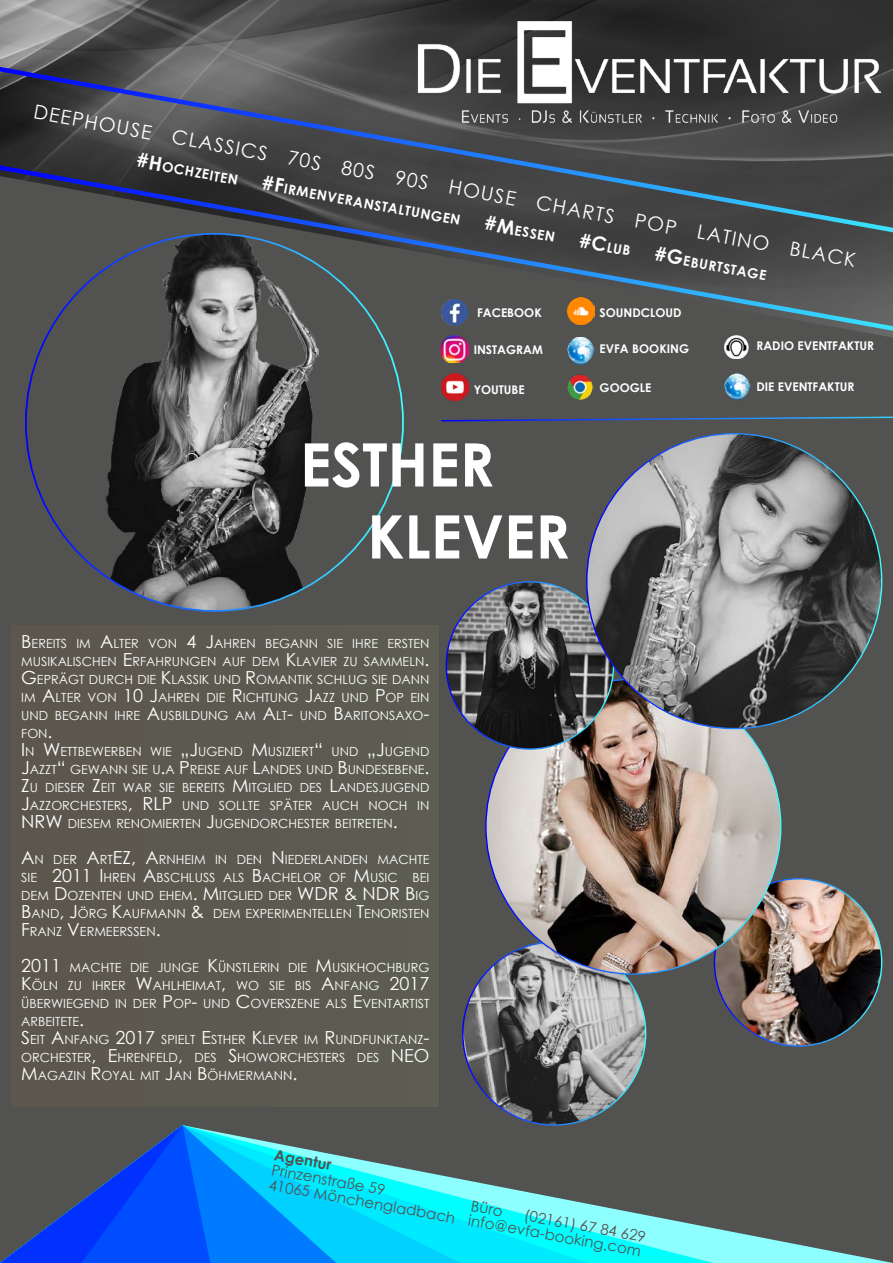
<style>
.page{position:relative;width:893px;height:1263px;background:#fff}
.page>*{position:absolute;margin:0;border:0;box-sizing:border-box;transform-origin:0 0}
.t1{font:700 60px/72px "Century Gothic";color:#fff}
.t2{font:19.5px "Century Gothic";color:#fff}
.t3{font:15px/15.1px "Century Gothic";color:#525251}
.t4{font:700 15px "Century Gothic";color:#525251}
.t5{font:700 13.65px "Century Gothic";color:#fff}
.t6{font:12.6px/18px "Century Gothic";color:#fff}
.t7{font:700 12px "Century Gothic";color:#fff}
.s1{font-size:19.5px}
.s2{font-size:18px}
</style>
<div class="page">
<img style="left:0;top:0;width:893px;height:63px">
<div style="left:0;top:352px;width:893px;height:773px;background:#525251"></div>
<svg style="left:0;top:63px;width:893px;height:98px;background:#494b53"></svg>
<img style="left:412px;top:21px;width:469px;height:106px">
<svg style="left:0;top:161px;width:893px;height:191px;background:#464b50"></svg>
<img style="left:441px;top:336px;width:27px;height:27px">
<img style="left:441px;top:374px;width:27px;height:27px">
<img style="left:567px;top:297px;width:27px;height:27px">
<img style="left:567px;top:337px;width:27px;height:27px">
<img style="left:566px;top:373px;width:27px;height:27px">
<img style="left:441px;top:299px;width:27px;height:27px;border-radius:14px">
<img style="left:724px;top:374px;width:27px;height:27px">
<svg style="left:713px;top:1125px;width:180px;height:138px;background:#596867"></svg>
<svg style="left:588px;top:1125px;width:125px;height:138px;background:#558c8c"></svg>
<svg style="left:461px;top:1125px;width:127px;height:138px;background:#3ea8ab"></svg>
<svg style="left:336px;top:1125px;width:125px;height:138px;background:#27bac9"></svg>
<svg style="left:210px;top:1125px;width:126px;height:138px;background:#10a3e8"></svg>
<svg style="left:0;top:1125px;width:210px;height:138px;background:#244db0"></svg>
<svg style="left:440px;top:415px;width:453px;height:7px;background:#465675"></svg>
<div style="left:12px;top:625px;width:426px;height:481px;background:#5c5a4f"></div>
<img style="left:719px;top:331px;width:33px;height:28px">
<img style="left:463px;top:942px;width:183px;height:183px;border-radius:91px">
<img style="left:714px;top:879px;width:168px;height:167px;border-radius:84px">
<img style="left:486px;top:679px;width:295px;height:295px;border-radius:147px">
<img style="left:446px;top:582px;width:167px;height:167px;border-radius:84px">
<img style="left:587px;top:434px;width:295px;height:294px;border-radius:147px">
<img style="left:26px;top:234px;width:377px;height:377px;border-radius:189px">
<h2 class="t2" style="left:36px;top:100px;width:836px;rotate:10deg">DEEPHOUSE CLASSICS 70S 80S 90S HOUSE CHARTS POP LATINO BLACK</h2>
<p class="t5" style="left:138px;top:152px;width:104px;rotate:10deg"><span class="s1">#H</span>och zeiten</p>
<p class="t5" style="left:264px;top:175px;width:203px;rotate:10deg"><span class="s1">#F</span>irmenveranstaltungen</p>
<p class="t5" style="left:487px;top:215px;width:73px;rotate:10deg"><span class="s1">#M</span>essen</p>
<p class="t5" style="left:581px;top:232px;width:53px;rotate:10deg"><span class="s1">#C</span>lub</p>
<p class="t5" style="left:656px;top:245px;width:115px;rotate:10deg"><span class="s1">#G</span>eburtstage</p>
<p class="t7" style="left:477px;top:303px;width:66px">FACEBOOK</p>
<p class="t7" style="left:474px;top:341px;width:71px">INSTAGRAM</p>
<p class="t7" style="left:474px;top:380px;width:53px">YOUTUBE</p>
<h1 class="t1" style="left:367px;top:426px;width:204px;text-indent:-67px">ESTHER<br>KLEVER</h1>
<p class="t6" style="left:21px;top:634px;width:410px"><span class="s2">B</span>EREITS IM <span class="s2">A</span>LTER VON <span class="s2">4 J</span>AHREN BEGANN SIE IHRE ERSTEN MUSIKALISCHEN <span class="s2">E</span>RFAHRUNGEN AUF DEM <span class="s2">K</span>LAVIER ZU SAMMELN<span class="s2">.<br>G</span>EPRÄGT DURCH DIE <span class="s2">K</span>LASSIK UND <span class="s2">R</span>OMANTIK SCHLUG SIE DANN IM <span class="s2">A</span>LTER VON <span class="s2">10 J</span>AHREN DIE <span class="s2">R</span>ICHTUNG <span class="s2">J</span>AZZ UND <span class="s2">P</span>OP EIN UND BEGANN IHRE <span class="s2">A</span>USBILDUNG AM <span class="s2">A</span>LT<span class="s2">-</span> UND <span class="s2">B</span>ARITONSAXO<span class="s2">-</span>FON<span class="s2">.<br>I</span> N <span class="s2">W</span>ETTBEWERBEN WIE <span class="s2">„J</span>UGEND <span class="s2">M</span>USIZIERT<span class="s2">“</span> UND <span class="s2">„J</span>UGEND <span class="s2">J</span>AZZT<span class="s2">“</span> GEWANN SIE U<span class="s2">.</span>A <span class="s2">P</span>REISE AUF <span class="s2">L</span>ANDES UND <span class="s2">B</span>UNDESEBENE<span class="s2">.<br>Z</span>U DIESER <span class="s2">Z</span>EIT WAR SIE BEREITS <span class="s2">M</span>ITGLIED DES <span class="s2">L</span>ANDESJUGEND <span class="s2">J</span>AZZORCHESTERS<span class="s2">, RLP</span></p>
<p class="t6" style="left:21px;top:796px;width:410px;text-indent:161px">UND SOLLTE SPÄTER AUCH NOCH IN<br><span class="s2">NRW</span> DIESEM RENOMIERTEN <span class="s2">J</span>UGENDORCHESTER BEITRETEN<span class="s2">.</span></p>
<p class="t6" style="left:21px;top:850px;width:410px;text-align:justify"><span class="s2">A</span>N DER <span class="s2">A</span>RT<span class="s2">EZ, A</span>RNHEIM IN DEN <span class="s2">N</span> IEDERLANDEN MACHTE SIE <span class="s2">2011 I</span> HREN <span class="s2">A</span>BSCHLUSS ALS <span class="s2">B</span>ACHELOR OF <span class="s2">M</span>USIC BEI DEM <span class="s2">D</span>OZENTEN UND EHEM<span class="s2">. M</span>ITGLIED DER <span class="s2">WDR &amp; NDR</span></p>
<p class="t6" style="left:21px;top:886px;width:410px;text-align:justify;text-indent:384px"><span class="s2">B</span>IG <span class="s2">B</span>AND<span class="s2">, J</span>ÖRG <span class="s2">K</span>AUFMANN <span class="s2">&amp;</span> DEM EXPERIMENTELLEN <span class="s2">T</span>ENORISTEN <span class="s2">F</span>RANZ <span class="s2">V</span>ERMEERSSEN<span class="s2">.</span></p>
<p class="t6" style="left:21px;top:958px;width:410px"><span class="s2">2011</span> MACHTE DIE JUNGE <span class="s2">K</span>ÜNSTLERIN DIE <span class="s2">M</span>USIKHOCHBURG <span class="s2">K</span>ÖLN ZU IHRER <span class="s2">W</span>AHLHEIMAT<span class="s2">,</span> WO SIE BIS <span class="s2">A</span>NFANG <span class="s2">2017<br></span>ÜBERWIEGEND IN DER <span class="s2">P</span>OP<span class="s2">-</span> UND <span class="s2">C</span>OVERSZENE ALS <span class="s2">E</span>VENTARTIST ARBEITETE<span class="s2">.<br>S</span>EIT <span class="s2">A</span>NFANG <span class="s2">2017</span> SPIELT <span class="s2">E</span>STHER <span class="s2">K</span>LEVER IM <span class="s2">R</span> UNDFUNKTANZ<span class="s2">-</span>ORCHESTER<span class="s2">, E</span>HRENFELD<span class="s2">,</span> DES <span class="s2">S</span>HOWORCHESTERS DES <span class="s2">NEO M</span>AGAZIN <span class="s2">R</span>OYAL MIT <span class="s2">J</span>AN <span class="s2">B</span>ÖHMERMANN<span class="s2">.</span></p>
<p class="t7" style="left:600px;top:304px;width:84px">SOUNDCLOUD</p>
<p class="t7" style="left:600px;top:340px;width:91px">EVFA BOOKING</p>
<p class="t7" style="left:600px;top:379px;width:53px">GOOGLE</p>
<p class="t7" style="left:756px;top:378px;width:99px">DIE EVENTFAKTUR</p>
<p class="t7" style="left:756px;top:337px;width:119px">RADIO EVENTFAKTUR</p>
<p class="t4" style="left:276px;top:1143px;width:59px;rotate:10deg">Agentur</p>
<p class="t3" style="left:273px;top:1162px;width:191px;rotate:10deg">Prinzenstraße 59<br>41065 Mönchengladbach</p>
<p class="t3" style="left:473px;top:1197px;width:34px;rotate:10deg">Büro</p>
<p class="t3" style="left:472px;top:1198px;width:179px;text-align:right;rotate:10deg">(02161) 67 84 629 info@evfa-booking.com</p>
</div>
